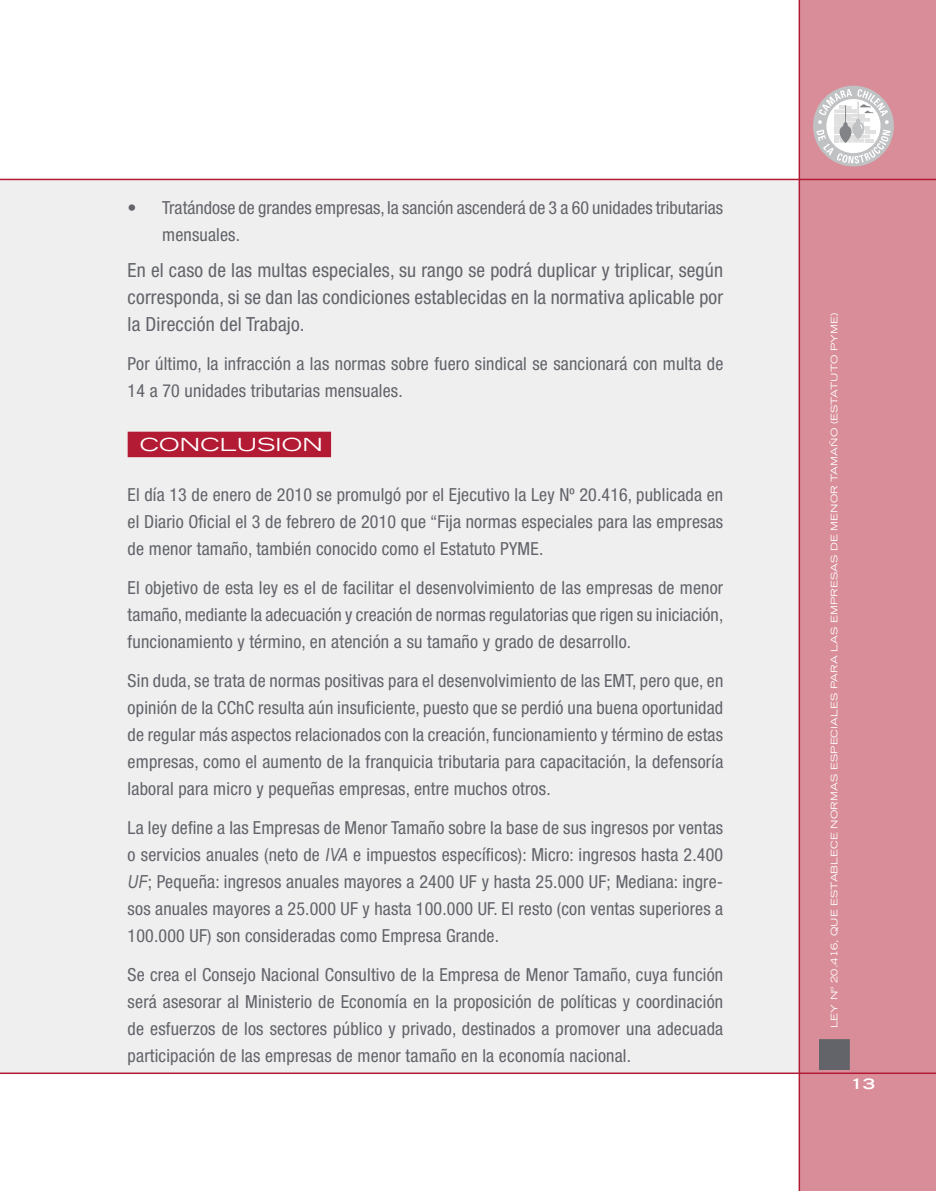
<style>
.page{position:relative;width:936px;height:1191px;background:#fff}
.page>*{position:absolute;margin:0;border:0;box-sizing:border-box;transform-origin:0 0}
.t1{font:condensed 19.5px/27px "Helvetica Neue";letter-spacing:.01em;color:#626469;text-align:justify}
.t2{font:condensed 18px/27px "Helvetica Neue";letter-spacing:.01em;color:#626469;text-align:justify}
.t3{font:expanded 18px "Trade Gothic LH";letter-spacing:.01em;color:#fff;scale:1.2 1}
.t4{font:700 expanded 14.25px "Trade Gothic LH";color:#fff;scale:1.2 1}
.t5{font:expanded 9px "Trade Gothic LH";letter-spacing:.01em;color:#fff;scale:1.1 1}
.s1{font-family:"Arial Narrow";font-style:italic;font-stretch:normal}
</style>
<div class="page">
<div style="left:1px;top:180px;width:928px;height:892px;background:#efeff0"></div>
<div style="left:800px;top:0;width:135px;height:1191px;background:#d98d99"></div>
<div style="left:819px;top:1039px;width:30px;height:30px;background:#626469"></div>
<div style="left:818px;top:1039px;width:31px;height:31px;border:2px solid #626469"></div>
<hr style="left:798px;top:0;width:2px;height:1191px;background:#b31b34">
<hr style="left:0;top:179px;width:935px;height:1px;background:#b31b34">
<hr style="left:0;top:1072px;width:935px;height:2px;background:#b31b34">
<div style="left:813px;top:86px;width:80px;height:80px;background:#c0c1c3;border-radius:50%"></div>
<svg style="left:816px;top:89px;width:74px;height:75px"></svg>
<div style="left:128px;top:432px;width:203px;height:25px;background:#b31b34"></div>
<p class="t2" style="left:162px;top:194px;width:562px;text-indent:-34px">• Tratándose de grandes empresas, la sanción ascenderá de 3 a 60 unidades tributarias mensuales.</p>
<p class="t1" style="left:128px;top:257px;width:597px">En el caso de las multas especiales, su rango se podrá duplicar y triplicar, según corresponda, si se dan las condiciones establecidas en la normativa aplicable por la Dirección del Trabajo.</p>
<p class="t2" style="left:128px;top:350px;width:597px">Por último, la infracción a las normas sobre fuero sindical se sancionará con multa de<br>14 a 70 unidades tributarias mensuales.</p>
<p class="t3" style="left:140px;top:433px;width:154px">CONCLUSION</p>
<p class="t2" style="left:128px;top:481px;width:597px">El día 13 de enero de 2010 se promulgó por el Ejecutivo la Ley Nº 20.416, publicada en el Diario Oficial el 3 de febrero de 2010 que “Fija normas especiales para las empresas de menor tamaño, también conocido como el Estatuto PYME.</p>
<p class="t2" style="left:128px;top:574px;width:597px">El objetivo de esta ley es el de facilitar el desenvolvimiento de las empresas de menor tamaño, mediante la adecuación y creación de normas regulatorias que rigen su iniciación, funcionamiento y término, en atención a su tamaño y grado de desarrollo.</p>
<p class="t2" style="left:128px;top:667px;width:597px">Sin duda, se trata de normas positivas para el desenvolvimiento de las EMT, pero que, en opinión de la CChC resulta aún insuficiente, puesto que se perdió una buena oportunidad de regular más aspectos relacionados con la creación, funcionamiento y término de estas empresas, como el aumento de la franquicia tributaria para capacitación, la defensoría laboral para micro y pequeñas empresas, entre muchos otros.</p>
<p class="t2" style="left:128px;top:814px;width:597px">La ley define a las Empresas de Menor Tamaño sobre la base de sus ingresos por ventas o servicios anuales (neto de <span class="s1">IVA</span> e impuestos específicos): Micro: ingresos hasta 2.400<br><span class="s1">UF</span>; Pequeña: ingresos anuales mayores a 2400 UF y hasta 25.000 UF; Mediana: ingre&shy;sos anuales mayores a 25.000 UF y hasta 100.000 UF. El resto (con ventas superiores a 100.000 UF) son consideradas como Empresa Grande.</p>
<p class="t2" style="left:128px;top:961px;width:597px">Se crea el Consejo Nacional Consultivo de la Empresa de Menor Tamaño, cuya función será asesorar al Ministerio de Economía en la proposición de políticas y coordinación de esfuerzos de los sectores público y privado, destinados a promover una adecuada participación de las empresas de menor tamaño en la economía nacional.</p>
<p class="t5" style="left:828px;top:1028px;width:652px;rotate:-90deg">LEY Nº 20.416, QUE ESTABLECE NORMAS ESPECIALES PARA LAS EMPRESAS DE MENOR TAMAÑO (ESTATUTO PYME)</p>
<p class="t4" style="left:850px;top:1074px;width:21px">13</p>
</div>
